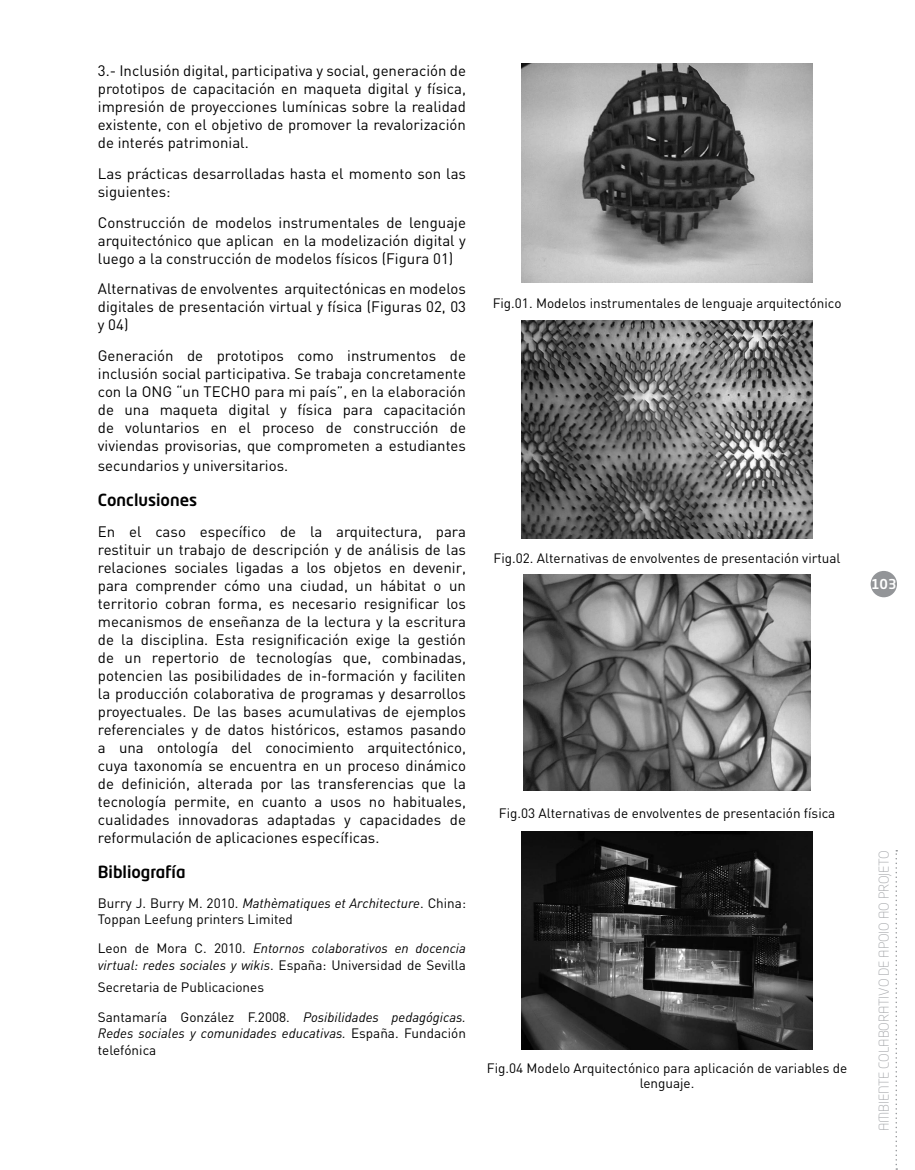
<style>
.page{position:relative;width:915px;height:1170px;background:#fff}
.page>*{position:absolute;margin:0;border:0;box-sizing:border-box;transform-origin:0 0}
.t1{font:500 16.5px "Neo Tech Std";color:#000}
.t2{font:15px/18px "DIN";color:#000;text-align:justify}
.t3{font:13.5px/16.5px "DIN";color:#000}
.t4{font:italic 13.5px/16.5px "DIN";color:#000}
.t5{font:300 13.5px "Neo Tech Std";color:#a7a9ac}
.t6{font:500 13.5px "Neo Tech Std";color:#fff}
.s1{font-style:italic}
.s2{font-style:normal}
</style>
<div class="page">
<div style="left:870px;top:571px;width:26px;height:26px;background:#939598;border-radius:50%"></div>
<svg style="left:895px;top:850px;width:1px;height:319px"></svg>
<img style="left:521px;top:64px;width:291px;height:218px">
<img style="left:521px;top:320px;width:291px;height:219px">
<img style="left:523px;top:574px;width:287px;height:216px">
<img style="left:521px;top:831px;width:291px;height:218px">
<p class="t2" style="left:98px;top:61px;width:369px">3.- Inclusión digital, participativa y social, generación de prototipos de capacitación en maqueta digital y física, impresión de proyecciones lumínicas sobre la realidad existente, con el objetivo de promover la revalorización de interés patrimonial.</p>
<p class="t2" style="left:98px;top:164px;width:369px">Las prácticas desarrolladas hasta el momento son las siguientes:</p>
<p class="t2" style="left:98px;top:213px;width:369px">Construcción de modelos instrumentales de lenguaje arquitectónico que aplican en la modelización digital y luego a la construcción de modelos físicos (Figura 01)</p>
<p class="t2" style="left:98px;top:280px;width:369px">Alternativas de envolventes arquitectónicas en modelos digitales de presentación virtual y física (Figuras 02, 03 y 04)</p>
<p class="t2" style="left:98px;top:346px;width:369px">Generación de prototipos como instrumentos de inclusión social participativa. Se trabaja concretamente con la ONG “un TECHO para mi país”, en la elaboración de una maqueta digital y física para capacitación de voluntarios en el proceso de construcción de viviendas provisorias, que comprometen a estudiantes</p>
<p class="t2" style="left:98px;top:456px;width:192px">secundarios y universitarios.</p>
<p class="t1" style="left:98px;top:489px;width:101px">Conclusiones</p>
<p class="t2" style="left:98px;top:522px;width:369px">En el caso específico de la arquitectura, para restituir un trabajo de descripción y de análisis de las relaciones sociales ligadas a los objetos en devenir, para comprender cómo una ciudad, un hábitat o un territorio cobran forma, es necesario resignificar los mecanismos de enseñanza de la lectura y la escritura de la disciplina. Esta resignificación exige la gestión de un repertorio de tecnologías que, combinadas, potencien las posibilidades de in-formación y faciliten la producción colaborativa de programas y desarrollos proyectuales. De las bases acumulativas de ejemplos referenciales y de datos históricos, estamos pasando a una ontología del conocimiento arquitectónico, cuya taxonomía se encuentra en un proceso dinámico de definición, alterada por las transferencias que la tecnología permite, en cuanto a usos no habituales, cualidades innovadoras adaptadas y capacidades de reformulación de aplicaciones específicas.</p>
<p class="t1" style="left:98px;top:861px;width:89px">Bibliografía</p>
<p class="t3" style="left:98px;top:894px;width:369px">Burry J. Burry M. 2010. <span class="s1">Mathèmatiques et Architecture</span>. China:<br>Toppan Leefung printers Limited</p>
<p class="t4" style="left:98px;top:939px;width:369px"><span class="s2">Leon de Mora C. 2010.</span> Entornos colaborativos en docencia virtual: redes sociales y wikis<span class="s2">. España: Universidad de Sevilla</span></p>
<p class="t3" style="left:98px;top:972px;width:369px;line-height:29.2px">Secretaria de Publicaciones<br>Santamaría González F.2008. <span class="s1">Posibilidades pedagógicas.</span></p>
<p class="t4" style="left:98px;top:1024px;width:369px">Redes sociales y comunidades educativas. <span class="s2">España. Fundación telefónica</span></p>
<p class="t3" style="left:492px;top:294px;width:350px">Fig.01. Modelos instrumentales de lenguaje arquitectónico</p>
<p class="t3" style="left:493px;top:549px;width:348px">Fig.02. Alternativas de envolventes de presentación virtual</p>
<p class="t3" style="left:498px;top:804px;width:338px">Fig.03 Alternativas de envolventes de presentación física</p>
<p class="t3" style="left:486px;top:1060px;width:362px;line-height:15px;text-align:center">Fig.04 Modelo Arquitectónico para aplicación de variables de lenguaje.</p>
<p class="t6" style="left:870px;top:575px;width:27px">103</p>
<p class="t5" style="left:875px;top:1131px;width:283px;rotate:-90deg">AMBIENTE COLABORATIVO DE APOIO AO PROJETO</p>
</div>
